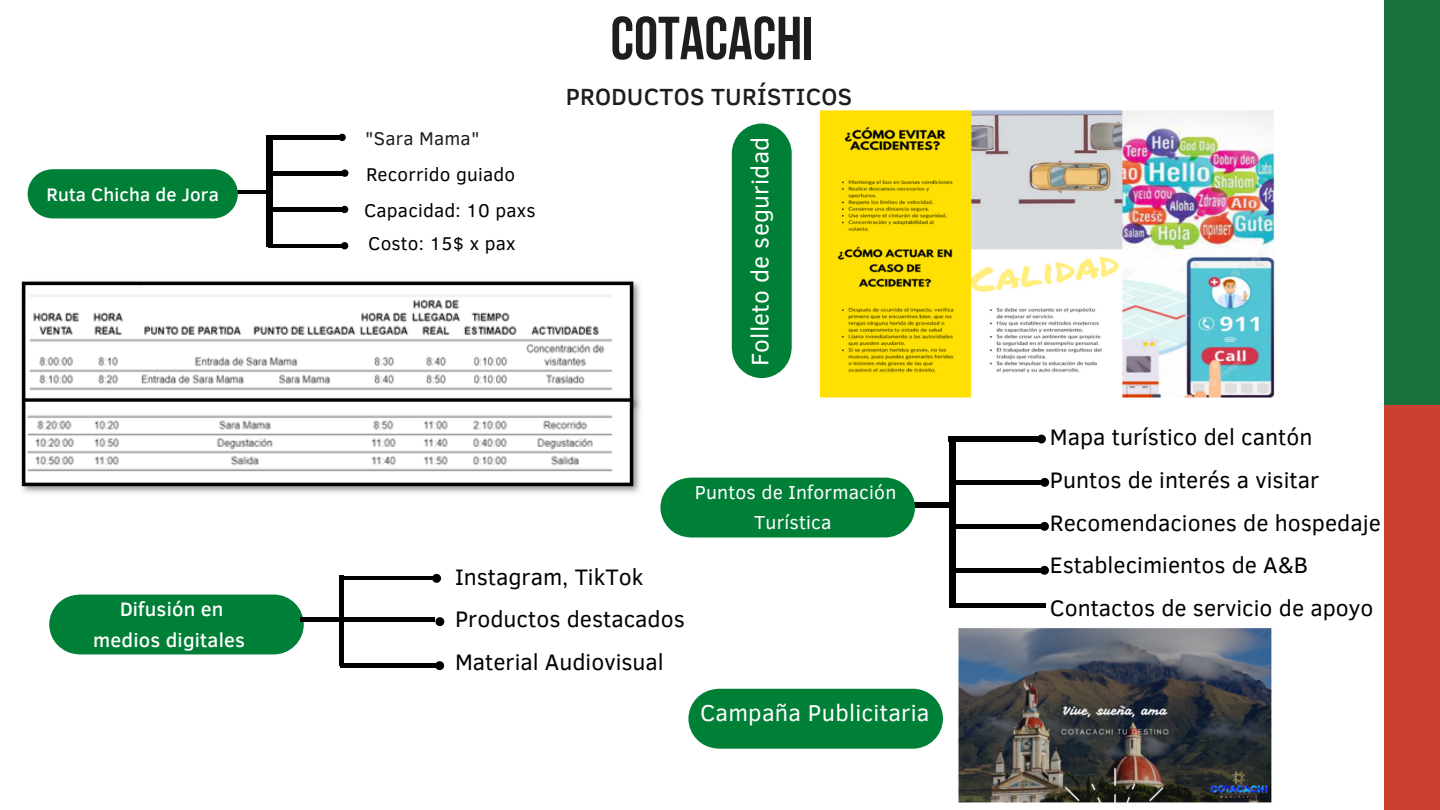
<style>
.page{position:relative;width:1440px;height:810px;background:#fff}
.page>*{position:absolute;margin:0;border:0;box-sizing:border-box;transform-origin:0 0}
.t1{font:700 60.8px "Bebas Neue";color:#1d1e20}
.t2{font:24.5px "Clear Sans";letter-spacing:.01em;color:#fff}
.t3{font:500 24px "Clear Sans";letter-spacing:.01em;color:#1d1e20}
.t4{font:23.5px "Clear Sans";letter-spacing:.01em;color:#fff}
.t5{font:23px/42.8px "Clear Sans";color:#000}
.t6{font:500 20px "Clear Sans";letter-spacing:.01em;color:#fff}
.t7{font:19.3px/29.2px "Clear Sans";letter-spacing:.01em;color:#fff;text-align:center}
.t8{font:19px/36.2px "Clear Sans";letter-spacing:.01em;color:#000}
.t9{font:19px "Clear Sans";letter-spacing:.01em;color:#1d1e20}
.t10{font:500 18.6px "Clear Sans";letter-spacing:.01em;color:#fff}
</style>
<div class="page">
<div style="left:1385px;top:0;width:55px;height:405px;background:#17723e"></div>
<div style="left:1385px;top:405px;width:55px;height:405px;background:#cd3f31"></div>
<div style="left:267px;top:136px;width:6px;height:111px;background:#000"></div>
<hr style="left:232px;top:190px;width:36px;height:4px;background:#000">
<hr style="left:267px;top:136px;width:72px;height:3px;background:#000">
<hr style="left:268px;top:244px;width:74px;height:4px;background:#000">
<hr style="left:268px;top:171px;width:74px;height:4px;background:#000">
<hr style="left:268px;top:208px;width:74px;height:3px;background:#000">
<svg style="left:338px;top:134px;width:8px;height:7px"></svg>
<svg style="left:341px;top:169px;width:7px;height:8px"></svg>
<svg style="left:341px;top:206px;width:7px;height:7px"></svg>
<svg style="left:341px;top:242px;width:7px;height:7px"></svg>
<div style="left:28px;top:169px;width:210px;height:49px;background:#008037;border-radius:24px"></div>
<div style="left:950px;top:437px;width:5px;height:170px;background:#000"></div>
<hr style="left:907px;top:503px;width:45px;height:4px;background:#000">
<hr style="left:949px;top:437px;width:89px;height:4px;background:#000">
<div style="left:952px;top:568px;width:89px;height:5px;background:#000"></div>
<div style="left:952px;top:480px;width:89px;height:5px;background:#000"></div>
<div style="left:952px;top:524px;width:89px;height:5px;background:#000"></div>
<svg style="left:1037px;top:435px;width:9px;height:8px"></svg>
<svg style="left:1041px;top:478px;width:8px;height:9px"></svg>
<svg style="left:1040px;top:522px;width:9px;height:9px"></svg>
<svg style="left:1040px;top:566px;width:9px;height:9px"></svg>
<div style="left:660px;top:478px;width:255px;height:60px;background:#008037;border-radius:30px"></div>
<div style="left:49px;top:595px;width:255px;height:59px;background:#008037;border-radius:30px"></div>
<div style="left:688px;top:689px;width:255px;height:60px;background:#008037;border-radius:30px"></div>
<div style="left:732px;top:124px;width:60px;height:254px;background:#008037;border-radius:30px"></div>
<img style="left:21px;top:281px;width:620px;height:212px">
<img style="left:821px;top:110px;width:454px;height:287px">
<div style="left:957px;top:603px;width:89px;height:5px;background:#000"></div>
<img style="left:958px;top:628px;width:314px;height:174px">
<hr style="left:339px;top:576px;width:4px;height:90px;background:#000">
<hr style="left:301px;top:617px;width:134px;height:4px;background:#000">
<hr style="left:340px;top:576px;width:93px;height:4px;background:#000">
<hr style="left:340px;top:663px;width:96px;height:4px;background:#000">
<svg style="left:432px;top:574px;width:9px;height:9px"></svg>
<svg style="left:435px;top:617px;width:9px;height:9px"></svg>
<svg style="left:435px;top:661px;width:9px;height:9px"></svg>
<p class="t10" style="left:46px;top:181px;width:174px">Ruta Chicha de Jora</p>
<p class="t9" style="left:365px;top:125px;width:116px">"Sara Mama"</p>
<p class="t8" style="left:364px;top:155px;width:173px">Recorrido guiado<br>Capacidad: 10 paxs</p>
<p class="t8" style="left:368px;top:224px;width:149px">Costo: 15$ x pax</p>
<h1 class="t1" style="left:611px;top:14px;width:205px">COTACACHI</h1>
<p class="t3" style="left:566px;top:79px;width:288px">PRODUCTOS TURÍSTICOS</p>
<p class="t2" style="left:742px;top:366px;width:231px;rotate:-90deg">Folleto de seguridad</p>
<p class="t5" style="left:1050px;top:414px;width:333px">Mapa turístico del cantón<br>Puntos de interés a visitar<br>Recomendaciones de hospedaje<br>Establecimientos de A&amp;B</p>
<p class="t7" style="left:695px;top:477px;width:203px">Puntos de Información<br>Turística</p>
<p class="t5" style="left:455px;top:554px;width:231px">Instagram, TikTok<br>Productos destacados<br>Material Audiovisual</p>
<p class="t6" style="left:120px;top:595px;width:105px">Difusión en</p>
<p class="t5" style="left:1050px;top:585px;width:325px">Contactos de servicio de apoyo</p>
<p class="t6" style="left:93px;top:626px;width:153px">medios digitales</p>
<p class="t4" style="left:700px;top:696px;width:231px">Campaña Publicitaria</p>
</div>
